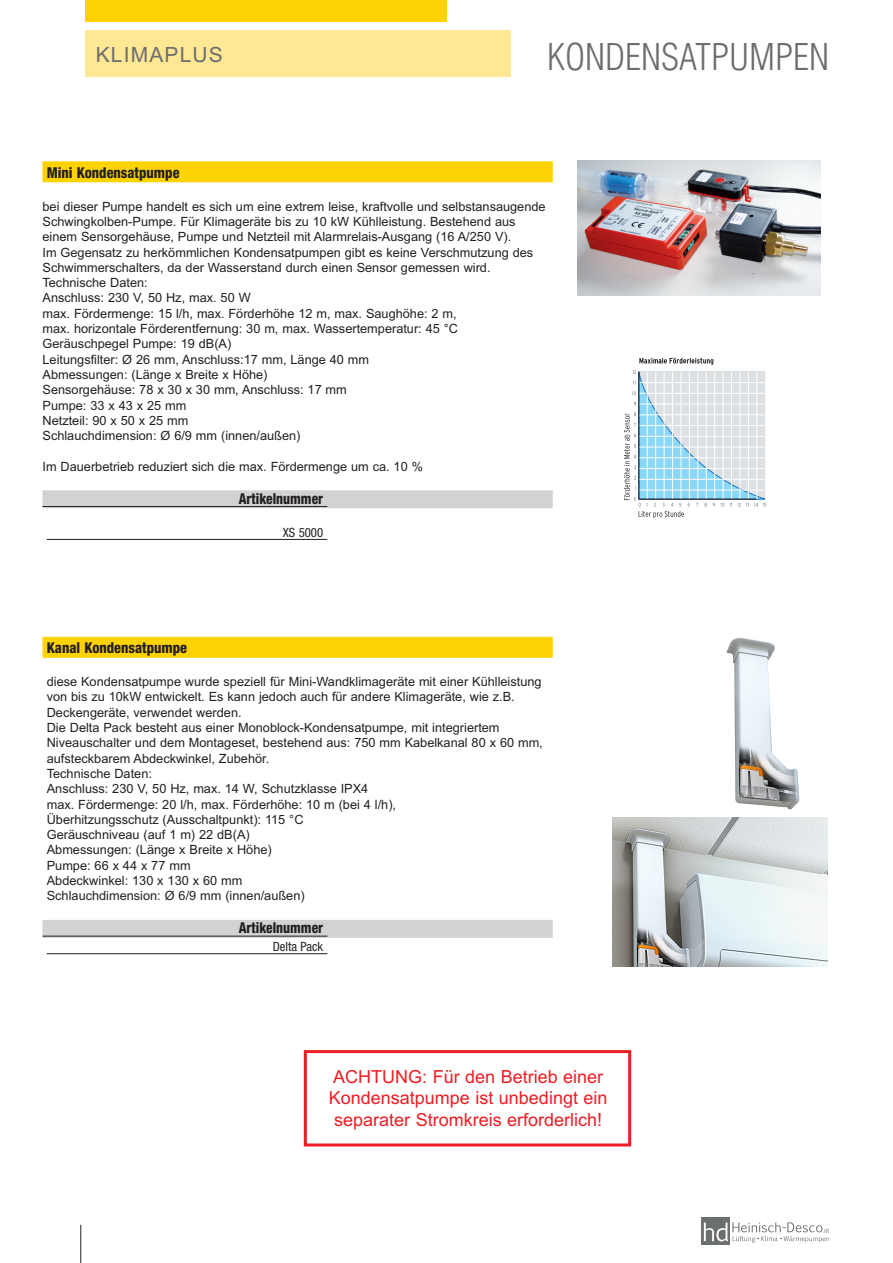
<style>
.page{position:relative;width:893px;height:1263px;background:#fff}
.page>*{position:absolute;margin:0;border:0;box-sizing:border-box;transform-origin:0 0}
.t1{font:300 condensed 36px "Helvetica";color:#6c6d70}
.t2{font:21px "Arial";letter-spacing:.055em;color:#6c6d70}
.t3{font:18px/21.6px "Arial";color:#ee1d23}
.t4{font:800 condensed 15px "Helvetica 87";color:#231f20;scale:.95 1}
.t5{font:800 condensed 15px "Helvetica 87";color:#231f20;scale:.9 1}
.t6{font:12.75px/15.3px "Arial";color:#231f20}
.t7{font:condensed 12.75px "Helvetica Neue";color:#231f20}
</style>
<div class="page">
<hr style="left:81px;top:1225px;width:1px;height:38px;background:#231f20">
<div style="left:702px;top:1217px;width:28px;height:28px;background:#6b6f70"></div>
<svg style="left:704px;top:1222px;width:125px;height:20px"></svg>
<div style="left:85px;top:0;width:361px;height:21px;background:#fed304"></div>
<div style="left:85px;top:30px;width:425px;height:47px;background:#ffe794"></div>
<div style="left:304px;top:1050px;width:327px;height:96px;border:3px solid #ee1d23"></div>
<div style="left:43px;top:161px;width:510px;height:21px;background:#fed304"></div>
<div style="left:43px;top:490px;width:510px;height:18px;background:#d1d2d4"></div>
<hr style="left:43px;top:506px;width:284px;height:1px;background:#231f20">
<hr style="left:47px;top:539px;width:280px;height:1px;background:#231f20">
<div style="left:43px;top:637px;width:510px;height:21px;background:#fed304"></div>
<div style="left:43px;top:920px;width:510px;height:18px;background:#d1d2d4"></div>
<hr style="left:43px;top:936px;width:284px;height:1px;background:#231f20">
<hr style="left:47px;top:953px;width:280px;height:1px;background:#231f20">
<img style="left:726px;top:637px;width:74px;height:173px">
<img style="left:578px;top:160px;width:242px;height:135px">
<svg style="left:624px;top:358px;width:142px;height:160px"></svg>
<hr style="left:756px;top:372px;width:1px;height:127px;background:#fff">
<img style="left:613px;top:818px;width:214px;height:148px">
<h2 class="t2" style="left:96px;top:42px;width:129px">KLIMAPLuS</h2>
<h1 class="t1" style="left:547px;top:34px;width:284px">KONDENSATPUMPEN</h1>
<p class="t4" style="left:47px;top:163px;width:141px">Mini Kondensatpumpe</p>
<p class="t6" style="left:43px;top:199px;width:505px">bei dieser Pumpe handelt es sich um eine extrem leise, kraftvolle und selbstansaugende Schwingkolben-Pumpe. Für Klimageräte bis zu 10 kW Kühlleistung. Bestehend aus einem Sensorgehäuse, Pumpe und Netzteil mit Alarmrelais-Ausgang (16 A/250 V).<br>Im Gegensatz zu herkömmlichen Kondensatpumpen gibt es keine Verschmutzung des Schwimmerschalters, da der Wasserstand durch einen Sensor gemessen wird.<br>Technische Daten:<br>Anschluss: 230 V, 50 Hz, max. 50 W<br>max. Fördermenge: 15 l/h, max. Förderhöhe 12 m, max. Saughöhe: 2 m,<br>max. horizontale Förderentfernung: 30 m, max. Wassertemperatur: 45 °C Geräuschpegel Pumpe: 19 dB(A)<br>Leitungsfilter: Ø 26 mm, Anschluss:17 mm, Länge 40 mm<br>Abmessungen: (Länge x Breite x Höhe)<br>Sensorgehäuse: 78 x 30 x 30 mm, Anschluss: 17 mm<br>Pumpe: 33 x 43 x 25 mm<br>Netzteil: 90 x 50 x 25 mm<br>Schlauchdimension: Ø 6/9 mm (innen/außen)</p>
<p class="t6" style="left:43px;top:459px;width:382px">Im Dauerbetrieb reduziert sich die max. Fördermenge um ca. 10 %</p>
<p class="t5" style="left:239px;top:489px;width:95px">Artikelnummer</p>
<p class="t7" style="left:283px;top:528px;width:42px">XS 5000</p>
<p class="t4" style="left:47px;top:638px;width:149px">Kanal Kondensatpumpe</p>
<p class="t6" style="left:47px;top:674px;width:498px">diese Kondensatpumpe wurde speziell für Mini-Wandklimageräte mit einer Kühlleistung von bis zu 10kW entwickelt. Es kann jedoch auch für andere Klimageräte, wie z.B.<br>Deckengeräte, verwendet werden.<br>Die Delta Pack besteht aus einer Monoblock-Kondensatpumpe, mit integriertem Niveauschalter und dem Montageset, bestehend aus: 750 mm Kabelkanal 80 x 60 mm, aufsteckbarem Abdeckwinkel, Zubehör.<br>Technische Daten:<br>Anschluss: 230 V, 50 Hz, max. 14 W, Schutzklasse IPX4<br>max. Fördermenge: 20 l/h, max. Förderhöhe: 10 m (bei 4 l/h),<br>Überhitzungsschutz (Ausschaltpunkt): 115 °C<br>Geräuschniveau (auf 1 m) 22 dB(A)<br>Abmessungen: (Länge x Breite x Höhe)<br>Pumpe: 66 x 44 x 77 mm<br>Abdeckwinkel: 130 x 130 x 60 mm<br>Schlauchdimension: Ø 6/9 mm (innen/außen)</p>
<p class="t5" style="left:239px;top:918px;width:95px">Artikelnummer</p>
<p class="t7" style="left:273px;top:942px;width:52px">Delta Pack</p>
<h3 class="t3" style="left:329px;top:1066px;width:280px">ACHTuNG: Für den Betrieb einer<br>Kondensatpumpe ist unbedingt ein separater Stromkreis erforderlich!</h3>
</div>
